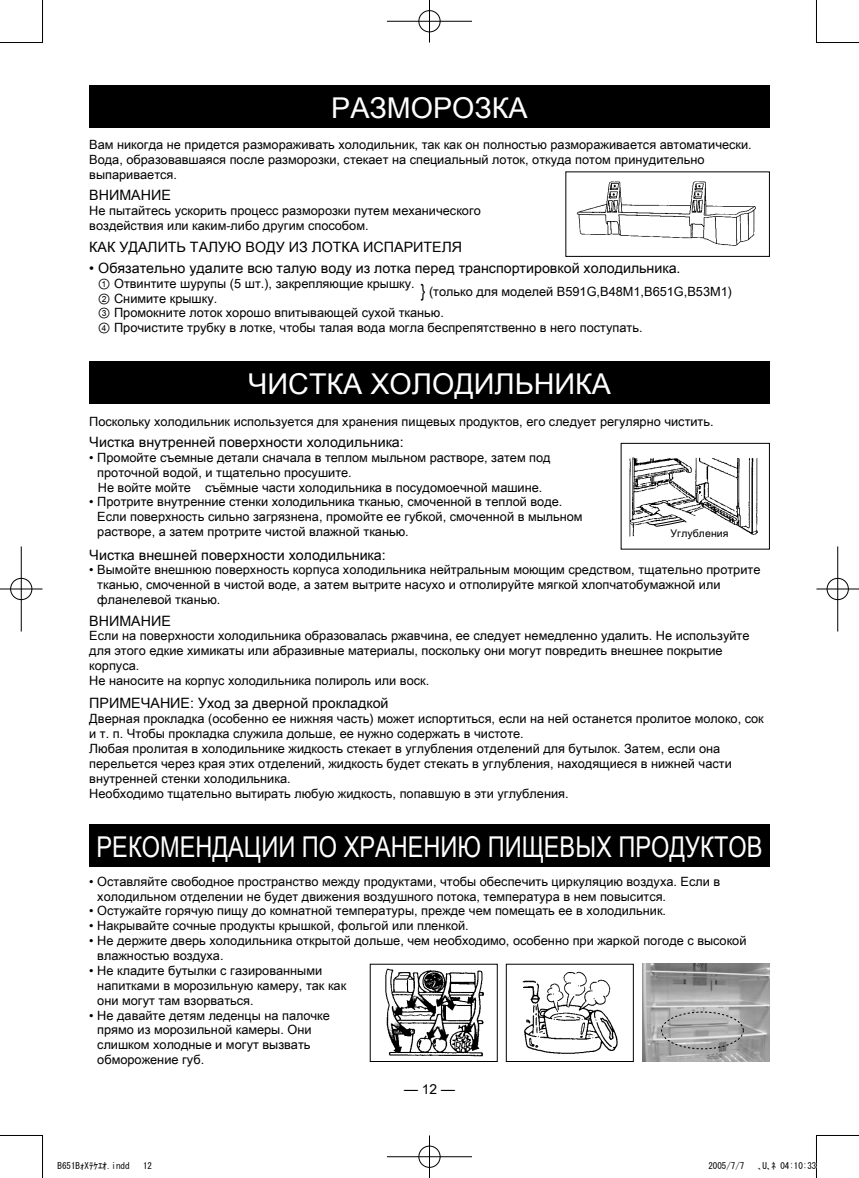
<style>
.page{position:relative;width:859px;height:1178px;background:#fff}
.page>*{position:absolute;margin:0;border:0;box-sizing:border-box;transform-origin:0 0}
.頂標{font:28.65px "Arial Unicode MS";color:#fff;scale:.82 1}
.頂標-2{font:28.65px "Arial Unicode MS";color:#fff}
.小標段前1_5mm{font:14.25px "Arial Unicode MS";color:#000}
.小標{font:14.25px "Arial Unicode MS";color:#000}
.t1{font:13.8px "Arial Unicode MS";color:#000}
.內文{font:12.75px/14.9px "Arial Unicode MS";color:#000}
.內文內縮2mm{font:12.75px "Arial Unicode MS";color:#000}
.圖說{font:10.5px "Arial Unicode MS";letter-spacing:.01em;color:#000}
.t2{font:9px "MS Gothic";color:#000}
.s1{font-size:18px}
</style>
<div class="page">
<div style="left:89px;top:85px;width:681px;height:43px;background:#000"></div>
<img style="left:576px;top:181px;width:180px;height:65px">
<div style="left:566px;top:172px;width:204px;height:85px;border:1px solid #000"></div>
<img style="left:385px;top:968px;width:99px;height:89px">
<img style="left:522px;top:971px;width:96px;height:83px">
<div style="left:506px;top:964px;width:128px;height:98px;border:1px solid #000"></div>
<div style="left:89px;top:824px;width:681px;height:43px;background:#000"></div>
<img style="left:642px;top:964px;width:128px;height:98px">
<div style="left:661px;top:1012px;width:83px;height:37px;border:1px dashed #000;border-radius:50%"></div>
<div style="left:89px;top:361px;width:681px;height:43px;background:#000"></div>
<img style="left:629px;top:457px;width:129px;height:80px">
<svg style="left:646px;top:519px;width:39px;height:8px"></svg>
<div style="left:621px;top:443px;width:149px;height:106px;border:1px solid #000"></div>
<hr style="left:0;top:42px;width:43px;height:1px;background:#000">
<hr style="left:816px;top:42px;width:43px;height:1px;background:#000">
<hr style="left:0;top:1135px;width:43px;height:1px;background:#000">
<hr style="left:816px;top:1135px;width:43px;height:1px;background:#000">
<hr style="left:42px;top:0;width:1px;height:43px;background:#000">
<hr style="left:42px;top:1135px;width:1px;height:43px;background:#000">
<hr style="left:816px;top:0;width:1px;height:43px;background:#000">
<hr style="left:816px;top:1135px;width:1px;height:43px;background:#000">
<div style="left:418px;top:10px;width:23px;height:23px;border:2px solid #fff;border-radius:50%"></div>
<hr style="left:387px;top:20px;width:85px;height:2px;background:#fff">
<hr style="left:428px;top:0;width:3px;height:43px;background:#fff">
<div style="left:419px;top:10px;width:21px;height:22px;border:1px solid #000;border-radius:50%"></div>
<hr style="left:387px;top:21px;width:85px;height:1px;background:#000">
<hr style="left:429px;top:0;width:1px;height:43px;background:#000">
<div style="left:418px;top:1145px;width:23px;height:23px;border:2px solid #fff;border-radius:50%"></div>
<hr style="left:387px;top:1155px;width:85px;height:3px;background:#fff">
<hr style="left:428px;top:1135px;width:3px;height:43px;background:#fff">
<div style="left:419px;top:1146px;width:21px;height:21px;border:1px solid #000;border-radius:50%"></div>
<hr style="left:387px;top:1156px;width:85px;height:1px;background:#000">
<hr style="left:429px;top:1135px;width:1px;height:43px;background:#000">
<div style="left:10px;top:577px;width:23px;height:24px;border:2px solid #fff;border-radius:50%"></div>
<hr style="left:0;top:588px;width:43px;height:2px;background:#fff">
<hr style="left:20px;top:546px;width:2px;height:85px;background:#fff">
<div style="left:10px;top:578px;width:22px;height:22px;border:1px solid #000;border-radius:50%"></div>
<hr style="left:0;top:589px;width:43px;height:1px;background:#000">
<hr style="left:21px;top:546px;width:1px;height:85px;background:#000">
<div style="left:826px;top:577px;width:23px;height:24px;border:2px solid #fff;border-radius:50%"></div>
<hr style="left:816px;top:588px;width:43px;height:2px;background:#fff">
<hr style="left:837px;top:546px;width:2px;height:85px;background:#fff">
<div style="left:827px;top:578px;width:21px;height:22px;border:1px solid #000;border-radius:50%"></div>
<hr style="left:816px;top:589px;width:43px;height:1px;background:#000">
<hr style="left:837px;top:546px;width:1px;height:85px;background:#000">
<p class="頂標-2" style="left:331px;top:87px;width:198px">РАЗМОРОЗКА</p>
<p class="內文" style="left:89px;top:137px;width:664px">Вам никогда не придется размораживать холодильник, так как он полностью размораживается автоматически.</p>
<p class="內文" style="left:89px;top:152px;width:617px">Вода, образовавшаяся после разморозки, стекает на специальный лоток, откуда потом принудительно выпаривается.</p>
<p class="小標段前1_5mm" style="left:89px;top:185px;width:83px">ВНИМАНИЕ</p>
<p class="內文" style="left:89px;top:203px;width:393px">Hе пытайтесь ускорить процесс разморозки путем механического воздействия или каким-либо другим способом.</p>
<p class="小標段前1_5mm" style="left:89px;top:236px;width:374px">КАК УДАЛИТЬ ТАЛУЮ ВОДУ ИЗ ЛОТКА ИСПАРИТЕЛЯ</p>
<p class="小標段前1_5mm" style="left:89px;top:257px;width:593px">• Обязательно удалите всю талую воду из лотка перед транспортировкой холодильника.</p>
<p class="內文內縮2mm" style="left:98px;top:274px;width:318px">① Отвинтите шурупы (5 шт.), закрепляющие крышку.</p>
<p class="內文內縮2mm" style="left:98px;top:289px;width:121px">② Снимите крышку.</p>
<p class="內文內縮2mm" style="left:98px;top:304px;width:348px">③ Промокните лоток хорошо впитывающей сухой тканью.</p>
<p class="內文內縮2mm" style="left:98px;top:319px;width:546px">④ Прочистите трубку в лотке, чтобы талая вода могла беспрепятственно в него поступать.</p>
<p class="內文" style="left:421px;top:284px;width:313px"><span class="s1">}</span> (только для моделей B591G,B48M1,B651G,B53M1)</p>
<p class="頂標-2" style="left:248px;top:363px;width:365px">ЧИСТКА ХОЛОДИЛЬНИКА</p>
<p class="內文" style="left:89px;top:413px;width:626px">Поскольку холодильник используется для хранения пищевых продуктов, его следует регулярно чистить.</p>
<p class="小標段前1_5mm" style="left:89px;top:431px;width:316px">Чистка внутренней поверхности холодильника:</p>
<p class="內文" style="left:97px;top:450px;width:455px;text-indent:-8px">• Промойте съемные детали сначала в теплом мыльном растворе, затем под проточной водой, и тщательно просушите.</p>
<p class="內文內縮2mm" style="left:98px;top:478px;width:446px">Не войте мойте съёмные части холодильника в посудомоечной машине.</p>
<p class="內文" style="left:97px;top:494px;width:487px;text-indent:-8px">• Протрите внутренние стенки холодильника тканью, смоченной в теплой воде.<br>Если поверхность сильно загрязнена, промойте ее губкой, смоченной в мыльном растворе, а затем протрите чистой влажной тканью.</p>
<p class="小標" style="left:89px;top:544px;width:298px">Чистка внешней поверхности холодильника:</p>
<p class="內文" style="left:97px;top:562px;width:665px;text-indent:-8px">• Вымойте внешнюю поверхность корпуса холодильника нейтральным моющим средством, тщательно протрите тканью, смоченной в чистой воде, а затем вытрите насухо и отполируйте мягкой хлопчатобумажной или фланелевой тканью.</p>
<p class="小標段前1_5mm" style="left:89px;top:610px;width:83px">ВНИМАНИЕ</p>
<p class="內文" style="left:89px;top:628px;width:662px">Если на поверхности холодильника образовалась ржавчина, ее следует немедленно удалить. Не используйте для этого едкие химикаты или абразивные материалы, поскольку они могут повредить внешнее покрытие корпуса.</p>
<p class="內文" style="left:89px;top:673px;width:341px">Не наносите на корпус холодильника полироль или воск.</p>
<p class="小標" style="left:89px;top:693px;width:301px">ПРИМЕЧАНИЕ: Уход за дверной прокладкой</p>
<p class="內文" style="left:89px;top:711px;width:676px">Дверная прокладка (особенно ее нижняя часть) может испортиться, если на ней останется пролитое молоко, сок и т. п. Чтобы прокладка служила дольше, ее нужно содержать в чистоте.</p>
<p class="內文" style="left:89px;top:741px;width:644px">Любая пролитая в холодильнике жидкость стекает в углубления отделений для бутылок. Затем, если она перельется через края этих отделений, жидкость будет стекать в углубления, находящиеся в нижней части внутренней стенки холодильника.</p>
<p class="內文" style="left:89px;top:785px;width:481px">Необходимо тщательно вытирать любую жидкость, попавшую в эти углубления.</p>
<p class="圖說" style="left:670px;top:525px;width:60px">Углубления</p>
<p class="頂標" style="left:97px;top:826px;width:813px">РЕКОМЕНДАЦИИ ПО ХРАНЕНИЮ ПИЩЕВЫХ ПРОДУКТОВ</p>
<p class="內文" style="left:97px;top:873px;width:624px;text-indent:-8px">• Оставляйте свободное пространство между продуктами, чтобы обеспечить циркуляцию воздуха. Если в холодильном отделении не будет движения воздушного потока, температура в нем повысится.</p>
<p class="內文" style="left:89px;top:903px;width:578px">• Остужайте горячую пищу до комнатной температуры, прежде чем помещать ее в холодильник.</p>
<p class="內文" style="left:89px;top:918px;width:381px">• Накрывайте сочные продукты крышкой, фольгой или пленкой.</p>
<p class="內文" style="left:97px;top:933px;width:651px;text-indent:-8px">• Не держите дверь холодильника открытой дольше, чем необходимо, особенно при жаркой погоде с высокой влажностью воздуха.</p>
<p class="內文" style="left:97px;top:963px;width:250px;text-indent:-8px">• Не кладите бутылки с газированными напитками в морозильную камеру, так как они могут там взорваться.</p>
<p class="內文" style="left:97px;top:1007px;width:234px;text-indent:-8px">• Не давайте детям леденцы на палочке прямо из морозильной камеры. Они слишком холодные и могут вызвать обморожение губ.</p>
<p class="t1" style="left:404px;top:1079px;width:52px">— 12 —</p>
<p class="t2" style="left:58px;top:1161px;width:73px">B651BｫXﾃｹｴｵ.indd</p>
<p class="t2" style="left:143px;top:1161px;width:10px">12</p>
<p class="t2" style="left:708px;top:1161px;width:37px">2005/7/7</p>
<p class="t2" style="left:758px;top:1161px;width:60px">､U､ﾈ 04:10:33</p>
</div>
